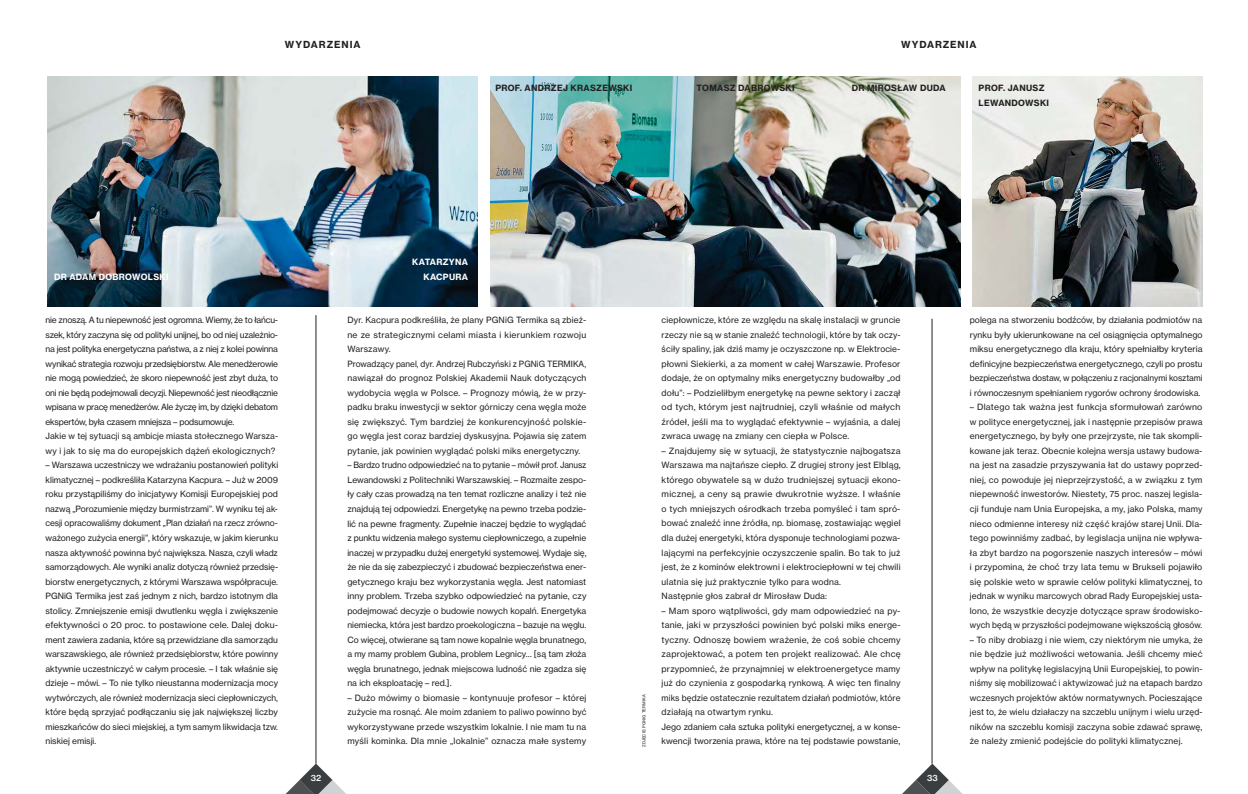
<style>
.page{position:relative;width:1248px;height:794px;background:#fff}
.page>*{position:absolute;margin:0;border:0;box-sizing:border-box;transform-origin:0 0}
.t1{font:9.6px "N Haas Grotesk TX Pro 75 Bd";letter-spacing:.095em;color:#231f20}
.t2{font:8.5px/14.5px "N Haas Grotesk TX Pro 55 Rg";letter-spacing:.015em;color:#231f20;text-align:justify}
.t3{font:8.5px/14.5px "N Haas Grotesk TX Pro 55 Rg";letter-spacing:-.02em;color:#231f20}
.t4{font:8.5px/14.5px "N Haas Grotesk TX Pro 75 Bd";letter-spacing:.035em;color:#231f20}
.t5{font:8.5px/14.5px "N Haas Grotesk TX Pro 75 Bd";letter-spacing:.035em;color:#fff;text-align:right}
.t6{font:8.5px "N Haas Grotesk TX Pro 65 Md";color:#fff}
.t7{font:4px "N Haas Grotesk TX Pro 55 Rg";letter-spacing:.025em;color:#231f20}
</style>
<div class="page">
<svg style="left:285px;top:763px;width:61px;height:31px"></svg>
<svg style="left:902px;top:763px;width:60px;height:31px"></svg>
<img style="left:47px;top:77px;width:430px;height:229px">
<img style="left:972px;top:77px;width:230px;height:229px">
<hr style="left:316px;top:315px;width:1px;height:448px;background:#231f20">
<hr style="left:931px;top:319px;width:1px;height:444px;background:#231f20">
<img style="left:490px;top:77px;width:470px;height:229px">
<p class="t1" style="left:285px;top:40px;width:77px">WYDARZENIA</p>
<p class="t1" style="left:901px;top:40px;width:77px">WYDARZENIA</p>
<p class="t4" style="left:495px;top:81px;width:138px">PROF. ANDRZEJ KRASZEWSKI</p>
<p class="t4" style="left:696px;top:81px;width:100px">TOMASZ DĄBROWSKI</p>
<p class="t4" style="left:851px;top:81px;width:95px">DR MIROSŁAW DUDA</p>
<p class="t4" style="left:978px;top:81px;width:72px">PROF. JANUSZ<br>LEWANDOWSKI</p>
<p class="t5" style="left:54px;top:270px;width:116px">DR ADAM DOBROWOLSKI</p>
<p class="t3" style="left:46px;top:314px;width:234px">nie znoszą. A tu niepewność jest ogromna. Wiemy, że to łańcu&shy;szek, który zaczyna się od polityki unijnej, bo od niej uzależnio&shy;na jest polityka energetyczna państwa, a z niej z kolei powinna wynikać strategia rozwoju przedsiębiorstw. Ale menedżerowie nie mogą powiedzieć, że skoro niepewność jest zbyt duża, to oni nie będą podejmowali decyzji. Niepewność jest nieodłącznie wpisana w pracę menedżerów. Ale życzę im, by dzięki debatom ekspertów, była czasem mniejsza – podsumowuje.<br>Jakie w tej sytuacji są ambicje miasta stołecznego Warsza&shy;wy i jak to się ma do europejskich dążeń ekologicznych?</p>
<p class="t2" style="left:46px;top:459px;width:234px">– Warszawa uczestniczy we wdrażaniu postanowień polityki klimatycznej – podkreśliła Katarzyna Kacpura. – Już w 2009 roku przystąpiliśmy do inicjatywy Komisji Europejskiej pod nazwą „Porozumienie między burmistrzami”. W wyniku tej ak&shy;cesji opracowaliśmy dokument „Plan działań na rzecz zrówno&shy;ważonego zużycia energii”, który wskazuje, w jakim kierunku nasza aktywność powinna być największa. Nasza, czyli władz samorządowych. Ale wyniki analiz dotyczą również przedsię&shy;biorstw energetycznych, z którymi Warszawa współpracuje.<br>PGNiG Termika jest zaś jednym z nich, bardzo istotnym dla stolicy. Zmniejszenie emisji dwutlenku węgla i zwiększenie efektywności o 20 proc. to postawione cele. Dalej doku&shy;ment zawiera zadania, które są przewidziane dla samorządu warszawskiego, ale również przedsiębiorstw, które powinny aktywnie uczestniczyć w całym procesie. – I tak właśnie się dzieje – mówi. – To nie tylko nieustanna modernizacja mocy wytwórczych, ale również modernizacja sieci ciepłowniczych, które będą sprzyjać podłączaniu się jak największej liczby mieszkańców do sieci miejskiej, a tym samym likwidacja tzw. niskiej emisji.</p>
<p class="t5" style="left:412px;top:255px;width:57px">KATARZYNA<br>KACPURA</p>
<p class="t2" style="left:347px;top:314px;width:240px;text-align:left">Dyr. Kacpura podkreśliła, że plany PGNiG Termika są zbież&shy;ne ze strategicznymi celami miasta i kierunkiem rozwoju Warszawy.<br>Prowadzący panel, dyr. Andrzej Rubczyński z PGNiG TERMIKA, nawiązał do prognoz Polskiej Akademii Nauk dotyczących wydobycia węgla w Polsce. – Prognozy mówią, że w przy&shy;padku braku inwestycji w sektor górniczy cena węgla może się zwiększyć. Tym bardziej że konkurencyjność polskie&shy;go węgla jest coraz bardziej dyskusyjna. Pojawia się zatem pytanie, jak powinien wyglądać polski miks energetyczny.</p>
<p class="t2" style="left:347px;top:459px;width:240px">– Bardzo trudno odpowiedzieć na to pytanie – mówił prof. Janusz Lewandowski z Politechniki Warszawskiej. – Rozmaite zespo&shy;ły cały czas prowadzą na ten temat rozliczne analizy i też nie znajdują tej odpowiedzi. Energetykę na pewno trzeba podzie&shy;lić na pewne fragmenty. Zupełnie inaczej będzie to wyglądać z punktu widzenia małego systemu ciepłowniczego, a zupełnie inaczej w przypadku dużej energetyki systemowej. Wydaje się, że nie da się zabezpieczyć i zbudować bezpieczeństwa ener&shy;getycznego kraju bez wykorzystania węgla. Jest natomiast inny problem. Trzeba szybko odpowiedzieć na pytanie, czy podejmować decyzje o budowie nowych kopalń. Energetyka niemiecka, która jest bardzo proekologiczna – bazuje na węglu.<br>Co więcej, otwierane są tam nowe kopalnie węgla brunatnego, a my mamy problem Gubina, problem Legnicy… [są tam złoża węgla brunatnego, jednak miejscowa ludność nie zgadza się na ich eksploatację – red.].</p>
<p class="t2" style="left:347px;top:691px;width:240px">– Dużo mówimy o biomasie – kontynuuje profesor – której zużycie ma rosnąć. Ale moim zdaniem to paliwo powinno być wykorzystywane przede wszystkim lokalnie. I nie mam tu na myśli kominka. Dla mnie „lokalnie” oznacza małe systemy</p>
<p class="t7" style="left:642px;top:747px;width:54px;rotate:-90deg">ZDJĘCIE: PGNIG TERMIKA</p>
<p class="t2" style="left:661px;top:314px;width:240px">ciepłownicze, które ze względu na skalę instalacji w gruncie rzeczy nie są w stanie znaleźć technologii, które by tak oczy&shy;ściły spaliny, jak dziś mamy je oczyszczone np. w Elektrocie&shy;płowni Siekierki, a za moment w całej Warszawie. Profesor dodaje, że on optymalny miks energetyczny budowałby „od dołu”: – Podzieliłbym energetykę na pewne sektory i zaczął od tych, którym jest najtrudniej, czyli właśnie od małych źródeł, jeśli ma to wyglądać efektywnie – wyjaśnia, a dalej zwraca uwagę na zmiany cen ciepła w Polsce.</p>
<p class="t2" style="left:661px;top:444px;width:240px;text-align:left">– Znajdujemy się w sytuacji, że statystycznie najbogatsza Warszawa ma najtańsze ciepło. Z drugiej strony jest Elbląg, którego obywatele są w dużo trudniejszej sytuacji ekono&shy;micznej, a ceny są prawie dwukrotnie wyższe. I właśnie o tych mniejszych ośrodkach trzeba pomyśleć i tam spró&shy;bować znaleźć inne źródła, np. biomasę, zostawiając węgiel dla dużej energetyki, która dysponuje technologiami pozwa&shy;lającymi na perfekcyjnie oczyszczenie spalin. Bo tak to już jest, że z kominów elektrowni i elektrociepłowni w tej chwili ulatnia się już praktycznie tylko para wodna.<br>Następnie głos zabrał dr Mirosław Duda:</p>
<p class="t2" style="left:661px;top:604px;width:240px;text-align:left">– Mam sporo wątpliwości, gdy mam odpowiedzieć na py&shy;tanie, jaki w przyszłości powinien być polski miks energe&shy;tyczny. Odnoszę bowiem wrażenie, że coś sobie chcemy zaprojektować, a potem ten projekt realizować. Ale chcę przypomnieć, że przynajmniej w elektroenergetyce mamy już do czynienia z gospodarką rynkową. A więc ten finalny miks będzie ostatecznie rezultatem działań podmiotów, które działają na otwartym rynku.<br>Jego zdaniem cała sztuka polityki energetycznej, a w konse&shy;kwencji tworzenia prawa, które na tej podstawie powstanie,</p>
<p class="t6" style="left:311px;top:774px;width:12px">32</p>
<p class="t6" style="left:926px;top:774px;width:12px">33</p>
<p class="t2" style="left:969px;top:314px;width:234px">polega na stworzeniu bodźców, by działania podmiotów na rynku były ukierunkowane na cel osiągnięcia optymalnego miksu energetycznego dla kraju, który spełniałby kryteria definicyjne bezpieczeństwa energetycznego, czyli po prostu bezpieczeństwa dostaw, w połączeniu z racjonalnymi kosztami i równoczesnym spełnianiem rygorów ochrony środowiska.</p>
<p class="t2" style="left:969px;top:401px;width:234px">– Dlatego tak ważna jest funkcja sformułowań zarówno w polityce energetycznej, jak i następnie przepisów prawa energetycznego, by były one przejrzyste, nie tak skompli&shy;kowane jak teraz. Obecnie kolejna wersja ustawy budowa&shy;na jest na zasadzie przyszywania łat do ustawy poprzed&shy;niej, co powoduje jej nieprzejrzystość, a w związku z tym niepewność inwestorów. Niestety, 75 proc. naszej legisla&shy;cji funduje nam Unia Europejska, a my, jako Polska, mamy nieco odmienne interesy niż część krajów starej Unii. Dla&shy;tego powinniśmy zadbać, by legislacja unijna nie wpływa&shy;ła zbyt bardzo na pogorszenie naszych interesów – mówi i przypomina, że choć trzy lata temu w Brukseli pojawiło się polskie weto w sprawie celów polityki klimatycznej, to jednak w wyniku marcowych obrad Rady Europejskiej usta&shy;lono, że wszystkie decyzje dotyczące spraw środowisko&shy;wych będą w przyszłości podejmowane większością głosów.</p>
<p class="t2" style="left:969px;top:633px;width:234px">– To niby drobiazg i nie wiem, czy niektórym nie umyka, że nie będzie już możliwości wetowania. Jeśli chcemy mieć wpływ na politykę legislacyjną Unii Europejskiej, to powin&shy;niśmy się mobilizować i aktywizować już na etapach bardzo wczesnych projektów aktów normatywnych. Pocieszające jest to, że wielu działaczy na szczeblu unijnym i wielu urzęd&shy;ników na szczeblu komisji zaczyna sobie zdawać sprawę, że należy zmienić podejście do polityki klimatycznej.</p>
</div>
